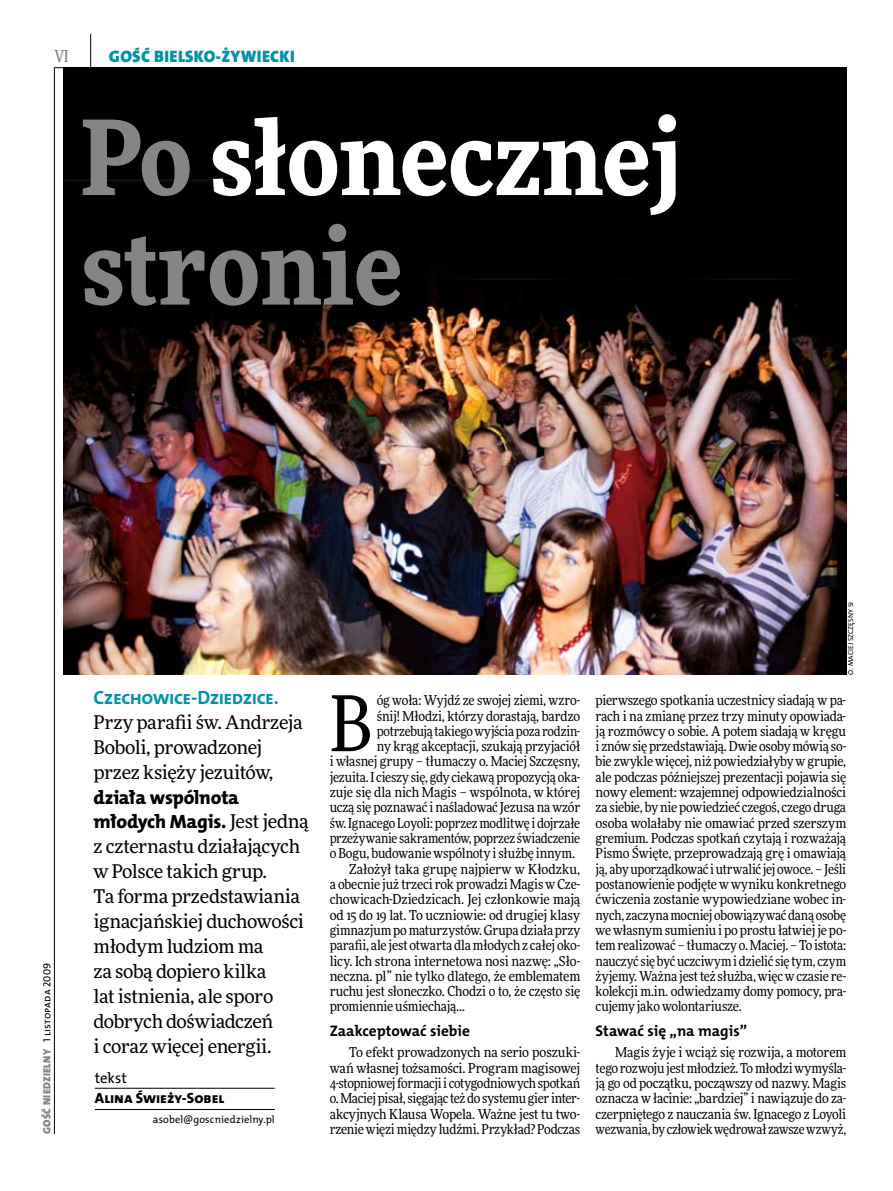
<style>
.page{position:relative;width:893px;height:1191px;background:#fff}
.page>*{position:absolute;margin:0;border:0;box-sizing:border-box;transform-origin:0 0}
.t1{font:900 103.5px/109.5px "Freeday Narrow";color:#fff}
.t2{font:76.95px "Freeday Narrow News";color:#000}
.t3{font:19.35px/24.9px "The Mix HP8 Ex Bld";letter-spacing:-.01em;color:#000}
.t4{font:19.35px "The Mix HP7 Bld";letter-spacing:-.025em;color:#0093aa}
.t5{font:18.9px/24.9px "Freeday News";letter-spacing:-.02em;color:#000}
.t6{font:16.65px "The Mix HP9 Blk";letter-spacing:.02em;color:#0093aa}
.t7{font:500 16.5px "Freeday Narrow";color:#858486;scale:.9 1}
.t8{font:15.3px "The Mix HP7 Bld";color:#000}
.t9{font:14.85px "The Mix HP8 Ex Bld";color:#000}
.t10{font:14.85px "The Mix HP5 Plain";color:#000}
.t11{font:13.65px/15.3px "Freeday Narrow News";letter-spacing:-.015em;color:#000;text-align:justify}
.t12{font:13.65px "Freeday Narrow News";letter-spacing:.005em;color:#000}
.t13{font:10.5px "The Mix HP9 Blk";letter-spacing:.025em;color:#858486}
.t14{font:10.5px "The Mix HP5 Plain";color:#000}
.t15{font:7.2px "The Mix HP5 Plain";letter-spacing:.01em;color:#000}
.s1{color:#858486}
.s2{font-family:"The Mix HP5 Plain";color:#000}
.s3{font-family:"Freeday News";font-size:18.9px}
</style>
<div class="page">
<hr style="left:54px;top:67px;width:1px;height:1067px;background:#000">
<hr style="left:90px;top:34px;width:1px;height:43px;background:#000">
<hr style="left:54px;top:67px;width:32px;height:1px;background:#000">
<hr style="left:95px;top:67px;width:199px;height:1px;background:#000">
<img style="left:64px;top:68px;width:782px;height:606px">
<hr style="left:95px;top:1088px;width:180px;height:1px;background:#000">
<hr style="left:95px;top:1109px;width:180px;height:1px;background:#000">
<p class="t7" style="left:54px;top:46px;width:17px">VI</p>
<p class="t6" style="left:109px;top:46px;width:187px">GOŚĆ BIELSKO-ŻYWIECKI</p>
<h1 class="t1" style="left:81px;top:100px;width:602px"><span class="s1">Po</span> słonecznej <span class="s1">stronie</span></h1>
<p class="t13" style="left:40px;top:1134px;width:173px;rotate:-90deg">GOŚĆ NIEDZIELNY <span class="s2">1 listopada 2009</span></p>
<h3 class="t4" style="left:94px;top:685px;width:187px">Czechowice-Dziedzice.</h3>
<h3 class="t5" style="left:94px;top:709px;width:211px">Przy parafii św. Andrzeja<br>Boboli, prowadzonej przez księży jezuitów,</h3>
<h3 class="t3" style="left:94px;top:784px;width:217px">działa wspólnota młodych Magis. <span class="s3">Jest jedną</span></h3>
<h3 class="t5" style="left:94px;top:834px;width:212px">z czternastu działających w Polsce takich grup.<br>Ta forma przedstawiania ignacjańskiej duchowości młodym ludziom ma<br>za sobą dopiero kilka<br>lat istnienia, ale sporo dobrych doświadczeń<br>i coraz więcej energii.</h3>
<p class="t10" style="left:95px;top:1068px;width:33px">tekst</p>
<p class="t9" style="left:95px;top:1088px;width:131px">Alina Świeży-Sobel</p>
<p class="t14" style="left:153px;top:1112px;width:123px">asobel@goscniedzielny.pl</p>
<h2 class="t2" style="left:330px;top:676px;width:44px">B</h2>
<p class="t11" style="left:377px;top:692px;width:205px">óg woła: Wyjdź ze swojej ziemi, wzro-</p>
<p class="t11" style="left:377px;top:708px;width:205px">śnij! Młodzi, którzy dorastają, bardzo</p>
<p class="t11" style="left:377px;top:723px;width:205px">potrzebują takiego wyjścia poza rodzin-</p>
<p class="t11" style="left:377px;top:738px;width:205px">ny krąg akceptacji, szukają przyjaciół</p>
<p class="t11" style="left:330px;top:754px;width:252px">i własnej grupy – tłumaczy o. Maciej Szczęsny,</p>
<p class="t11" style="left:330px;top:769px;width:252px">jezuita. I cieszy się, gdy ciekawą propozycją oka-</p>
<p class="t11" style="left:330px;top:784px;width:252px">zuje się dla nich Magis – wspólnota, w której</p>
<p class="t11" style="left:330px;top:799px;width:252px">uczą się poznawać i naśladować Jezusa na wzór</p>
<p class="t11" style="left:330px;top:815px;width:252px">św. Ignacego Loyoli: poprzez modlitwę i dojrzałe</p>
<p class="t11" style="left:330px;top:830px;width:252px">przeżywanie sakramentów, poprzez świadczenie</p>
<p class="t11" style="left:330px;top:845px;width:247px">o Bogu, budowanie wspólnoty isłużbę innym.</p>
<p class="t12" style="left:349px;top:860px;width:233px">Założył taka grupę najpierw w Kłodzku,</p>
<p class="t11" style="left:330px;top:876px;width:252px">a obecnie już trzeci rok prowadzi Magis w Cze-</p>
<p class="t11" style="left:330px;top:891px;width:252px">chowicach-Dziedzicach. Jej członkowie mają</p>
<p class="t11" style="left:330px;top:907px;width:252px">od 15 do 19 lat. To uczniowie: od drugiej klasy</p>
<p class="t11" style="left:330px;top:922px;width:252px">gimnazjum pomaturzystów. Grupa działa przy</p>
<p class="t11" style="left:330px;top:937px;width:252px">parafii, ale jest otwarta dla młodych z całej oko-</p>
<p class="t11" style="left:330px;top:953px;width:252px">licy. Ich strona internetowa nosi nazwę: „Sło-</p>
<p class="t11" style="left:330px;top:968px;width:252px">neczna. pl” nie tylko dlatego, że emblematem</p>
<p class="t11" style="left:330px;top:983px;width:252px">ruchu jest słoneczko. Chodzi o to, że często się</p>
<p class="t11" style="left:330px;top:998px;width:137px">promiennie uśmiechają…</p>
<p class="t8" style="left:330px;top:1020px;width:142px">Zaakceptować siebie</p>
<p class="t11" style="left:330px;top:1044px;width:252px;text-indent:20px">To efekt prowadzonych na serio poszuki&shy;wań własnej tożsamości. Program magisowej 4-stopniowej formacji i cotygodniowych spotkań o. Maciej pisał, sięgając też do systemu gier inter&shy;akcyjnych Klausa Wopela. Ważne jest tu two&shy;rzenie więzi między ludźmi. Przykład? Podczas</p>
<p class="t15" style="left:846px;top:674px;width:73px;rotate:-90deg">O. Maciej Szczęsny SI</p>
<p class="t11" style="left:596px;top:692px;width:252px">pierwszego spotkania uczestnicy siadają w pa&shy;rach i na zmianę przez trzy minuty opowiada&shy;ją rozmówcy o sobie. A potem siadają w kręgu i znów się przedstawiają. Dwie osoby mówią so&shy;bie zwykle więcej, niż powiedziałyby w grupie, ale podczas późniejszej prezentacji pojawia się nowy element: wzajemnej odpowiedzialności za siebie, by nie powiedzieć czegoś, czego druga osoba wolałaby nie omawiać przed szerszym gremium. Podczas spotkań czytają i rozważają Pismo Święte, przeprowadzają grę i omawiają ją, aby uporządkować iutrwalić jej owoce. – Jeśli postanowienie podjęte w wyniku konkretnego ćwiczenia zostanie wypowiedziane wobec in&shy;nych, zaczyna mocniej obowiązywać daną osobę we własnym sumieniu i po prostu łatwiej je po&shy;tem realizować – tłumaczy o. Maciej. – To istota: nauczyć się być uczciwym i dzielić się tym, czym żyjemy. Ważna jestteż służba, więc wczasie re&shy;kolekcji m.in. odwiedzamy domy pomocy, pra&shy;cujemy jako wolontariusze.</p>
<p class="t8" style="left:596px;top:1020px;width:153px">Stawać się „na magis”</p>
<p class="t11" style="left:596px;top:1044px;width:252px;text-indent:20px">Magis żyje i wciąż się rozwija, a motorem tego rozwoju jestmłodzież. Tomłodzi wymyśla&shy;ją go od początku, począwszy od nazwy. Magis oznacza w łacinie: „bardziej” i nawiązuje do za&shy;czerpniętego z nauczania św. Ignacego z Loyoli wezwania, by człowiek wędrował zawsze wzwyż,</p>
</div>
